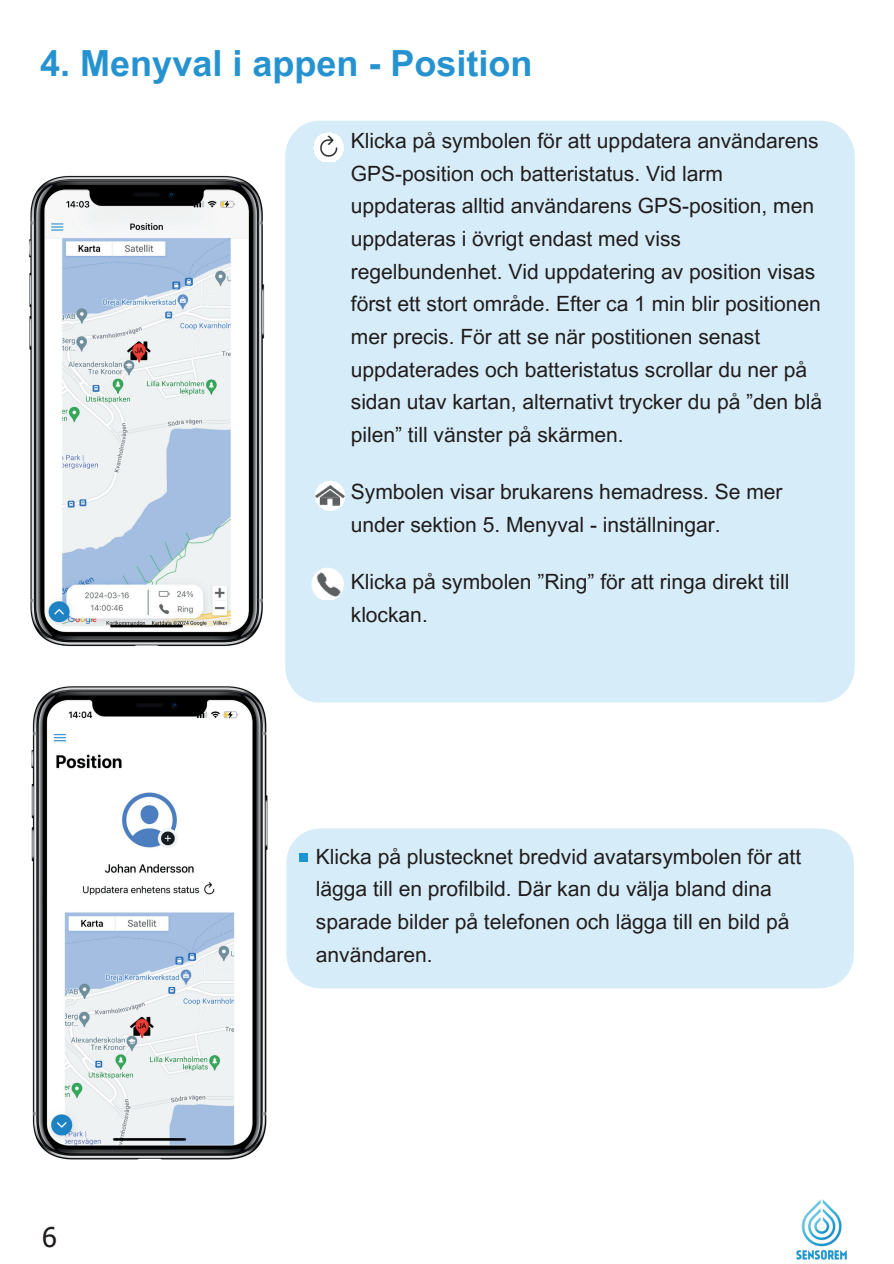
<style>
.page{position:relative;width:894px;height:1264px;background:#fff}
.page>*{position:absolute;margin:0;border:0;box-sizing:border-box;transform-origin:0 0}
.t1{font:700 36px "Arial MT Pro";color:#2693d0}
.t2{font:27px "Tahoma";color:#211c1c}
.t3{font:21px/32.7px "Arial MT Pro";color:#211c1c}
</style>
<div class="page">
<div style="left:355px;top:121px;width:499px;height:581px;background:#d6edf9"></div>
<div style="left:366px;top:828px;width:487px;height:160px;background:#d6edf9"></div>
<img style="left:29px;top:121px;width:326px;height:510px">
<img style="left:31px;top:631px;width:335px;height:529px">
<img style="left:796px;top:1199px;width:50px;height:60px">
<h1 class="t1" style="left:40px;top:42px;width:493px">4. Menyval i appen - Position</h1>
<p class="t3" style="left:351px;top:125px;width:472px">Klicka på symbolen för att uppdatera användarens GPS-position och batteristatus. Vid larm uppdateras alltid användarens GPS-position, men uppdateras i övrigt endast med viss regelbundenhet. Vid uppdatering av position visas först ett stort område. Efter ca 1 min blir positionen mer precis. För att se när postitionen senast uppdaterades och batteristatus scrollar du ner på sidan utav kartan, alternativt trycker du på ”den blå pilen” till vänster på skärmen.</p>
<p class="t3" style="left:351px;top:476px;width:433px">Symbolen visar brukarens hemadress. Se mer under sektion 5. Menyval - inställningar.</p>
<p class="t3" style="left:351px;top:567px;width:440px">Klicka på symbolen ”Ring” för att ringa direkt till klockan.</p>
<p class="t2" style="left:42px;top:1218px;width:16px">6</p>
<p class="t3" style="left:316px;top:841px;width:486px">Klicka på plustecknet bredvid avatarsymbolen för att lägga till en profilbild. Där kan du välja bland dina sparade bilder på telefonen och lägga till en bild på användaren.</p>
</div>
